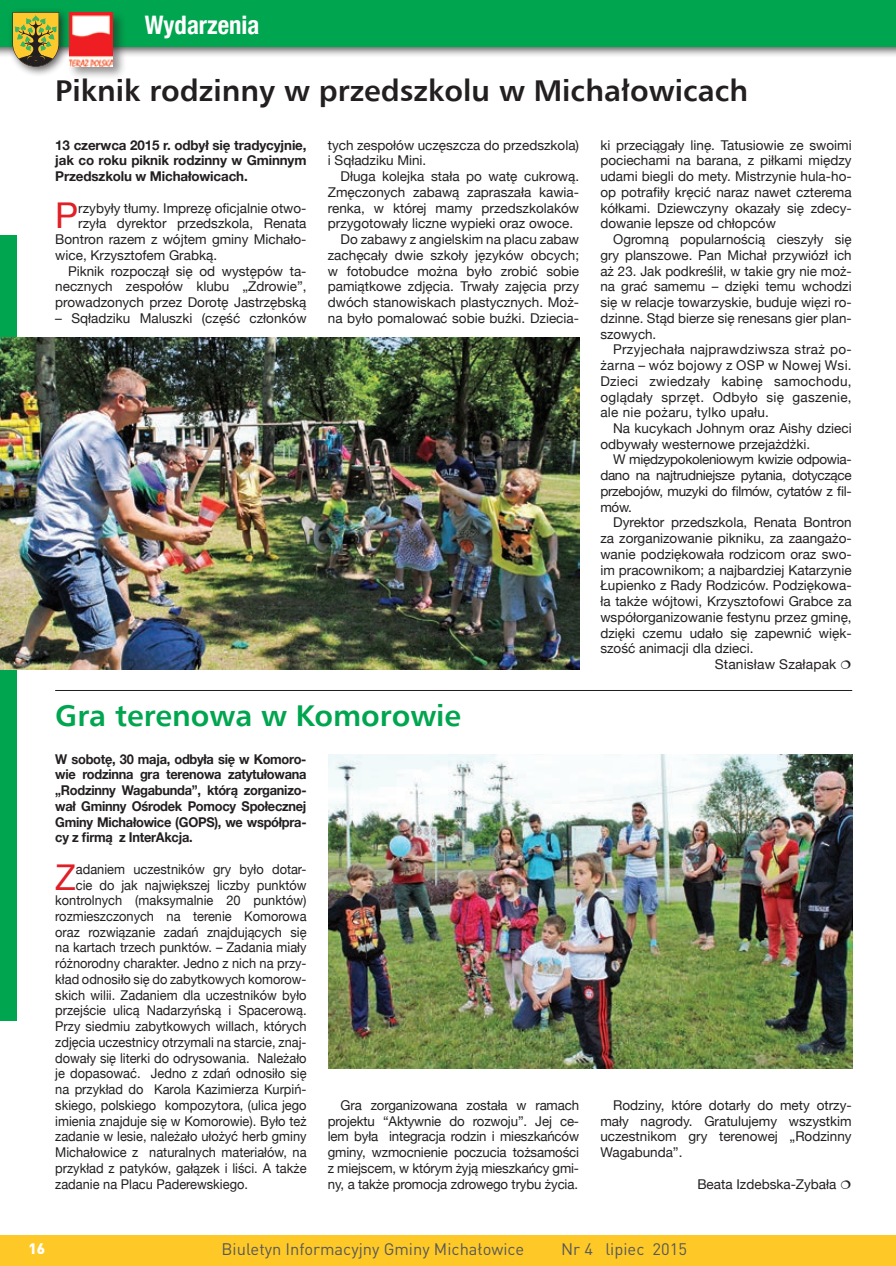
<style>
.page{position:relative;width:896px;height:1266px;background:#fff}
.page>*{position:absolute;margin:0;border:0;box-sizing:border-box;transform-origin:0 0}
.t1{font:35.55px "Helvetica Neue";color:#e01f26;scale:.95 1}
.t2{font:35.55px "Helvetica Neue";color:#e01f26}
.t3{font:700 30px "Humnst 777 EU";color:#231f20}
.t4{font:700 30px "Humnst 777 EU";color:#00a54f}
.t5{font:700 condensed 25.5px "Helvetica Neue LT Com";color:#fff}
.t6{font:16.5px "DIN Pro";color:#57585a}
.t7{font:900 15px "DIN";color:#fff}
.t8{font:13.5px/15.8px "Helvetica Neue";color:#231f20;text-align:justify}
.t9{font:13.5px "Helvetica Neue";color:#231f20;scale:.95 1}
.t10{font:700 13.5px/15.8px "Helvetica Neue";letter-spacing:-.02em;color:#231f20;text-align:justify;scale:.95 1}
.t11{font:700 13.5px/15.8px "Helvetica Neue";letter-spacing:-.02em;color:#231f20;text-align:justify}
</style>
<div class="page">
<div style="left:0;top:235px;width:17px;height:785px;background:#00a54f"></div>
<div style="left:0;top:0;width:895px;height:58px;background:#231f20;opacity:.75"></div>
<div style="left:0;top:0;width:895px;height:47px;background:#00a54f"></div>
<div style="left:0;top:1234px;width:895px;height:31px;background:#fec927"></div>
<div style="left:8px;top:8px;width:62px;height:69px;background:#231f20;opacity:.75"></div>
<svg style="left:13px;top:13px;width:46px;height:53px;background:#ac9e3c"></svg>
<div style="left:67px;top:10px;width:60px;height:70px;background:#231f20;opacity:.5"></div>
<img style="left:69px;top:13px;width:44px;height:53px">
<img style="left:328px;top:754px;width:524px;height:314px">
<hr style="left:55px;top:690px;width:797px;height:1px;background:#231f20">
<img style="left:0;top:338px;width:579px;height:331px">
<h3 class="t5" style="left:145px;top:10px;width:116px">Wydarzenia</h3>
<h2 class="t3" style="left:55px;top:72px;width:694px">Piknik rodzinny w przedszkolu w Michałowicach</h2>
<p class="t11" style="left:55px;top:136px;width:253px">13 czerwca 2015 r. odbył się tradycyjnie, jak co roku piknik rodzinny w Gminnym Przedszkolu w Michałowicach.</p>
<h1 class="t2" style="left:55px;top:185px;width:25px">P</h1>
<p class="t8" style="left:78px;top:199px;width:230px">rzybyły tłumy. Imprezę oficjalnie otwo-</p>
<p class="t8" style="left:78px;top:215px;width:230px">rzyła dyrektor przedszkola, Renata</p>
<p class="t8" style="left:55px;top:230px;width:253px">Bontron razem z wójtem gminy Michało-</p>
<p class="t8" style="left:55px;top:246px;width:163px">wice, Krzysztofem Grabką.</p>
<p class="t8" style="left:68px;top:262px;width:240px">Piknik rozpoczął się od występów ta-</p>
<p class="t8" style="left:55px;top:278px;width:253px">necznych zespołów klubu „Zdrowie”,</p>
<p class="t8" style="left:55px;top:293px;width:253px">prowadzonych przez Dorotę Jastrzębską</p>
<p class="t8" style="left:55px;top:309px;width:253px">– Sqładziku Maluszki (część członków</p>
<p class="t8" style="left:328px;top:136px;width:253px">tych zespołów uczęszcza do przedszkola) i Sqładziku Mini.</p>
<p class="t8" style="left:340px;top:167px;width:240px">Długa kolejka stała po watę cukrową.</p>
<p class="t8" style="left:328px;top:183px;width:253px">Zmęczonych zabawą zapraszała kawia-</p>
<p class="t8" style="left:328px;top:199px;width:253px">renka, w której mamy przedszkolaków</p>
<p class="t8" style="left:328px;top:215px;width:247px">przygotowały liczne wypieki oraz owoce.</p>
<p class="t8" style="left:340px;top:230px;width:240px">Do zabawy z angielskim na placu zabaw</p>
<p class="t8" style="left:328px;top:246px;width:253px">zachęcały dwie szkoły języków obcych;</p>
<p class="t8" style="left:328px;top:262px;width:253px">w fotobudce można było zrobić sobie</p>
<p class="t8" style="left:328px;top:278px;width:253px">pamiątkowe zdjęcia. Trwały zajęcia przy</p>
<p class="t8" style="left:328px;top:293px;width:253px">dwóch stanowiskach plastycznych. Moż-</p>
<p class="t8" style="left:328px;top:309px;width:253px">na było pomalować sobie buźki. Dziecia-</p>
<h2 class="t4" style="left:55px;top:696px;width:407px">Gra terenowa w Komorowie</h2>
<p class="t8" style="left:600px;top:136px;width:253px">ki przeciągały linę. Tatusiowie ze swoimi pociechami na barana, z piłkami między udami biegli do mety. Mistrzynie hula-ho&shy;op potrafiły kręcić naraz nawet czterema kółkami. Dziewczyny okazały się zdecy&shy;dowanie lepsze od chłopców</p>
<p class="t8" style="left:600px;top:230px;width:253px;text-indent:13px">Ogromną popularnością cieszyły się gry planszowe. Pan Michał przywiózł ich aż 23. Jak podkreślił, w takie gry nie moż&shy;na grać samemu – dzięki temu wchodzi się w relacje towarzyskie, buduje więzi ro&shy;dzinne. Stąd bierze się renesans gier plan&shy;szowych.</p>
<p class="t8" style="left:600px;top:341px;width:253px;text-indent:13px">Przyjechała najprawdziwsza straż po&shy;żarna – wóz bojowy z OSP w Nowej Wsi.<br>Dzieci zwiedzały kabinę samochodu, oglądały sprzęt. Odbyło się gaszenie, ale nie pożaru, tylko upału.</p>
<p class="t8" style="left:600px;top:419px;width:253px;text-indent:13px">Na kucykach Johnym oraz Aishy dzieci odbywały westernowe przejażdżki.</p>
<p class="t8" style="left:600px;top:451px;width:253px;text-indent:13px">W międzypokoleniowym kwizie odpowia&shy;dano na najtrudniejsze pytania, dotyczące przebojów, muzyki do filmów, cytatów z fil&shy;mów.</p>
<p class="t8" style="left:613px;top:514px;width:240px">Dyrektor przedszkola, Renata Bontron</p>
<p class="t8" style="left:600px;top:529px;width:253px">za zorganizowanie pikniku, za zaangażo-</p>
<p class="t8" style="left:600px;top:545px;width:253px">wanie podziękowała rodzicom oraz swo-</p>
<p class="t8" style="left:600px;top:561px;width:253px">im pracownikom; a najbardziej Katarzynie</p>
<p class="t8" style="left:600px;top:576px;width:253px">Łupienko z Rady Rodziców. Podziękowa-</p>
<p class="t8" style="left:600px;top:592px;width:253px">ła także wójtowi, Krzysztofowi Grabce za</p>
<p class="t8" style="left:600px;top:608px;width:253px">współorganizowanie festynu przez gminę,</p>
<p class="t8" style="left:600px;top:624px;width:253px">dzięki czemu udało się zapewnić więk-</p>
<p class="t8" style="left:600px;top:639px;width:154px">szość animacji dla dzieci.</p>
<p class="t8" style="left:714px;top:655px;width:123px">Stanisław Szałapak</p>
<p class="t10" style="left:55px;top:750px;width:266px">W sobotę, 30 maja, odbyła się w Komoro&shy;wie rodzinna gra terenowa zatytułowana „Rodzinny Wagabunda”, którą zorganizo&shy;wał Gminny Ośrodek Pomocy Społecznej Gminy Michałowice (GOPS), we współpra&shy;cy z firmą z InterAkcja.</p>
<h1 class="t1" style="left:55px;top:846px;width:23px">Z</h1>
<p class="t9" style="left:76px;top:857px;width:244px">adaniem uczestników gry było dotar-</p>
<p class="t9" style="left:76px;top:873px;width:244px">cie do jak największej liczby punktów</p>
<p class="t9" style="left:55px;top:888px;width:266px">kontrolnych (maksymalnie 20 punktów)</p>
<p class="t9" style="left:55px;top:904px;width:266px">rozmieszczonych na terenie Komorowa</p>
<p class="t9" style="left:55px;top:920px;width:266px">oraz rozwiązanie zadań znajdujących się</p>
<p class="t9" style="left:55px;top:936px;width:266px">na kartach trzech punktów. – Zadania miały</p>
<p class="t9" style="left:55px;top:951px;width:266px">różnorodny charakter. Jedno z nich na przy-</p>
<p class="t9" style="left:55px;top:967px;width:266px">kład odnosiło się do zabytkowych komorow-</p>
<p class="t9" style="left:55px;top:983px;width:266px">skich wilii. Zadaniem dla uczestników było</p>
<p class="t9" style="left:55px;top:999px;width:266px">przejście ulicą Nadarzyńską i Spacerową.</p>
<p class="t9" style="left:55px;top:1014px;width:266px">Przy siedmiu zabytkowych willach, których</p>
<p class="t9" style="left:55px;top:1030px;width:266px">zdjęcia uczestnicy otrzymali na starcie, znaj-</p>
<p class="t9" style="left:55px;top:1046px;width:266px">dowały się literki do odrysowania. Należało</p>
<p class="t9" style="left:55px;top:1061px;width:266px">je dopasować. Jedno z zdań odnosiło się</p>
<p class="t9" style="left:55px;top:1077px;width:266px">na przykład do Karola Kazimierza Kurpiń-</p>
<p class="t9" style="left:55px;top:1093px;width:266px">skiego, polskiego kompozytora, (ulica jego</p>
<p class="t9" style="left:55px;top:1109px;width:266px">imienia znajduje się w Komorowie). Było też</p>
<p class="t9" style="left:55px;top:1124px;width:266px">zadanie w lesie, należało ułożyć herb gminy</p>
<p class="t9" style="left:55px;top:1140px;width:266px">Michałowice z naturalnych materiałów, na</p>
<p class="t9" style="left:55px;top:1156px;width:266px">przykład z patyków, gałązek i liści. A także</p>
<p class="t9" style="left:55px;top:1172px;width:204px">zadanie na Placu Paderewskiego.</p>
<p class="t8" style="left:328px;top:1096px;width:253px;text-indent:13px">Gra zorganizowana została w ramach projektu “Aktywnie do rozwoju”. Jej ce&shy;lem była integracja rodzin i mieszkańców gminy, wzmocnienie poczucia tożsamości z miejscem, w którym żyją mieszkańcy gmi&shy;ny, a także promocja zdrowego trybu życia.</p>
<p class="t8" style="left:600px;top:1096px;width:253px;text-indent:13px">Rodziny, które dotarły do mety otrzy&shy;mały nagrody. Gratulujemy wszystkim uczestnikom gry terenowej „Rodzinny Wagabunda”.</p>
<p class="t8" style="left:697px;top:1174px;width:140px">Beata Izdebska-Zybała</p>
<p class="t7" style="left:28px;top:1238px;width:18px">16</p>
<p class="t6" style="left:221px;top:1237px;width:304px">Biuletyn Informacyjny Gminy Michałowice</p>
<p class="t6" style="left:561px;top:1237px;width:127px">Nr 4 lipiec 2015</p>
</div>
